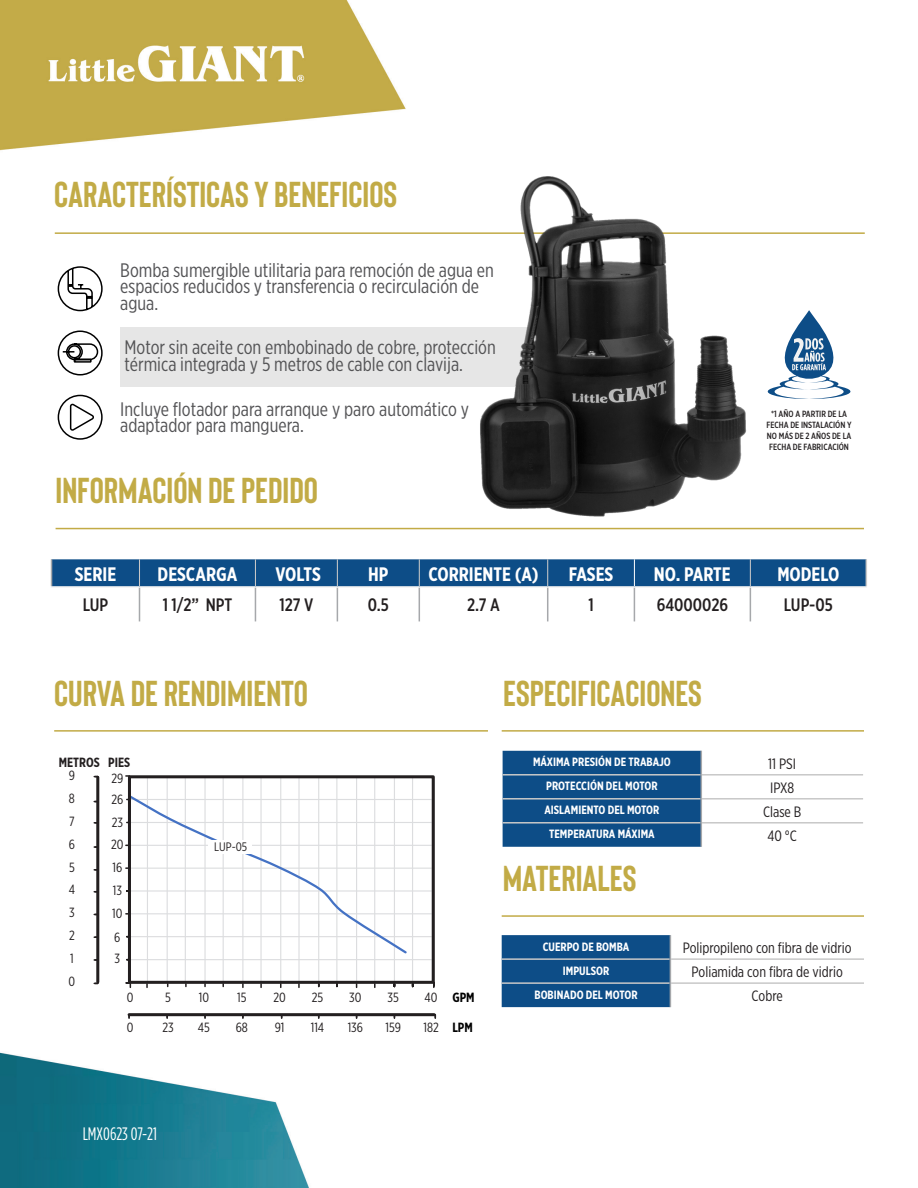
<style>
.page{position:relative;width:918px;height:1188px;background:#fff}
.page>*{position:absolute;margin:0;border:0;box-sizing:border-box;transform-origin:0 0}
.t1{font:700 36px "Bison";color:#c2ab46}
.Copy{font:19.5px/16.5px "Gotham X Narrow";color:#535355}
.t2{font:700 19.5px "Gotham X Narrow";color:#fff}
.Table_Body{font:500 18px "Gotham X Narrow";color:#231f20}
.t3{font:18px "Gotham Condensed";color:#fff}
.t4{font:15px "Gotham X Narrow";color:#231f20}
.t5{font:13.35px "Gotham X Narrow";color:#231f20}
.t6{font:700 13.35px "Gotham X Narrow";color:#231f20}
.t7{font:700 13.35px "Gotham X Narrow";color:#000}
.t8{font:12.3px "Gotham X Narrow";color:#231f20}
.t9{font:700 12px "Gotham X Narrow";color:#fff}
.t10{font:500 9px "Gotham X Narrow";color:#231f20}
</style>
<div class="page">
<img style="left:0;top:0;width:702px;height:1188px">
<div style="left:120px;top:327px;width:435px;height:60px;background:#e6e6e6"></div>
<hr style="left:55px;top:232px;width:810px;height:2px;background:#c2ab46">
<hr style="left:56px;top:528px;width:808px;height:1px;background:#c2ab46">
<hr style="left:51px;top:586px;width:89px;height:2px;background:#f2f2f2">
<hr style="left:140px;top:586px;width:115px;height:2px;background:#f2f2f2">
<hr style="left:337px;top:586px;width:82px;height:2px;background:#f2f2f2">
<hr style="left:255px;top:586px;width:82px;height:2px;background:#f2f2f2">
<hr style="left:139px;top:588px;width:1px;height:33px;background:#a6a8ab">
<hr style="left:337px;top:588px;width:1px;height:33px;background:#a6a8ab">
<hr style="left:255px;top:588px;width:1px;height:33px;background:#a6a8ab">
<svg style="left:51px;top:559px;width:317px;height:28px"></svg>
<hr style="left:54px;top:730px;width:434px;height:2px;background:#c2ab46">
<hr style="left:502px;top:730px;width:362px;height:2px;background:#c2ab46">
<hr style="left:702px;top:774px;width:161px;height:2px;background:#c8c8c8">
<hr style="left:702px;top:798px;width:161px;height:2px;background:#c8c8c8">
<hr style="left:702px;top:822px;width:161px;height:2px;background:#c8c8c8">
<svg style="left:503px;top:751px;width:199px;height:96px"></svg>
<hr style="left:502px;top:915px;width:362px;height:2px;background:#c2ab46">
<hr style="left:671px;top:958px;width:193px;height:2px;background:#c8c8c8">
<hr style="left:671px;top:982px;width:193px;height:2px;background:#c8c8c8">
<svg style="left:502px;top:935px;width:169px;height:72px"></svg>
<svg style="left:57px;top:330px;width:46px;height:46px"></svg>
<hr style="left:96px;top:777px;width:3px;height:205px;background:#231f20">
<hr style="left:129px;top:1013px;width:305px;height:3px;background:#231f20">
<svg style="left:126px;top:774px;width:310px;height:211px"></svg>
<div style="left:208px;top:840px;width:44px;height:14px;background:#fff"></div>
<img style="left:368px;top:125px;width:499px;height:501px">
<svg style="left:57px;top:266px;width:46px;height:46px"></svg>
<svg style="left:57px;top:394px;width:46px;height:46px"></svg>
<p class="t1" style="left:54px;top:172px;width:345px">CARACTERÍSTICAS Y BENEFICIOS</p>
<p class="Copy" style="left:120px;top:262px;width:375px">Bomba sumergible utilitaria para remoción de agua en espacios reducidos y transferencia o recirculación de agua.</p>
<p class="Copy" style="left:124px;top:339px;width:373px">Motor sin aceite con embobinado de cobre, protección térmica integrada y 5 metros de cable con clavija.</p>
<p class="Copy" style="left:120px;top:401px;width:350px">Incluye flotador para arranque y paro automático y adaptador para manguera.</p>
<p class="t1" style="left:56px;top:468px;width:264px">INFORMACIÓN DE PEDIDO</p>
<p class="t10" style="left:771px;top:409px;width:77px">*1 AÑO A PARTIR DE LA</p>
<p class="t10" style="left:767px;top:419px;width:86px">FECHA DE INSTALACIÓN Y</p>
<p class="t10" style="left:767px;top:430px;width:86px">NO MÁS DE 2 AÑOS DE LA</p>
<p class="t10" style="left:769px;top:441px;width:81px">FECHA DE FABRICACIÓN</p>
<p class="t2" style="left:75px;top:562px;width:43px">SERIE</p>
<p class="t2" style="left:158px;top:562px;width:81px">DESCARGA</p>
<p class="t2" style="left:276px;top:562px;width:47px">VOLTS</p>
<p class="t2" style="left:368px;top:562px;width:22px">HP</p>
<p class="t2" style="left:428px;top:562px;width:112px">CORRIENTE (A)</p>
<p class="t2" style="left:569px;top:562px;width:46px">FASES</p>
<p class="t2" style="left:654px;top:562px;width:78px">NO. PARTE</p>
<p class="t2" style="left:777px;top:562px;width:64px">MODELO</p>
<p class="Table_Body" style="left:83px;top:594px;width:27px">LUP</p>
<p class="Table_Body" style="left:163px;top:594px;width:71px">1 1/2” NPT</p>
<p class="Table_Body" style="left:279px;top:594px;width:35px">127 V</p>
<p class="Table_Body" style="left:368px;top:594px;width:23px">0.5</p>
<p class="Table_Body" style="left:467px;top:594px;width:34px">2.7 A</p>
<p class="Table_Body" style="left:588px;top:594px;width:7px">1</p>
<p class="Table_Body" style="left:657px;top:594px;width:73px">64000026</p>
<p class="Table_Body" style="left:784px;top:594px;width:51px">LUP-05</p>
<p class="t1" style="left:54px;top:671px;width:255px">CURVA DE RENDIMIENTO</p>
<p class="t1" style="left:503px;top:671px;width:200px">ESPECIFICACIONES</p>
<p class="t6" style="left:59px;top:754px;width:73px">METROS PIES</p>
<p class="t5" style="left:69px;top:767px;width:8px">9</p>
<p class="t5" style="left:111px;top:770px;width:13px">29</p>
<p class="t5" style="left:69px;top:790px;width:7px">8</p>
<p class="t5" style="left:111px;top:791px;width:13px">26</p>
<p class="t5" style="left:69px;top:813px;width:7px">7</p>
<p class="t5" style="left:112px;top:814px;width:13px">23</p>
<p class="t5" style="left:69px;top:836px;width:8px">6</p>
<p class="t5" style="left:111px;top:837px;width:14px">20</p>
<p class="t5" style="left:69px;top:859px;width:7px">5</p>
<p class="t5" style="left:113px;top:860px;width:11px">16</p>
<p class="t5" style="left:69px;top:882px;width:8px">4</p>
<p class="t5" style="left:113px;top:882px;width:11px">13</p>
<p class="t5" style="left:69px;top:905px;width:7px">3</p>
<p class="t5" style="left:112px;top:905px;width:12px">10</p>
<p class="t5" style="left:69px;top:927px;width:7px">2</p>
<p class="t5" style="left:114px;top:929px;width:8px">6</p>
<p class="t5" style="left:70px;top:950px;width:5px">1</p>
<p class="t5" style="left:115px;top:950px;width:7px">3</p>
<p class="t5" style="left:69px;top:973px;width:8px">0</p>
<p class="t8" style="left:214px;top:839px;width:34px">LUP-05</p>
<p class="t5" style="left:127px;top:989px;width:8px">0</p>
<p class="t5" style="left:165px;top:989px;width:7px">5</p>
<p class="t5" style="left:199px;top:989px;width:12px">10</p>
<p class="t5" style="left:237px;top:989px;width:11px">15</p>
<p class="t5" style="left:273px;top:989px;width:14px">20</p>
<p class="t5" style="left:312px;top:989px;width:13px">25</p>
<p class="t5" style="left:349px;top:989px;width:14px">30</p>
<p class="t5" style="left:388px;top:989px;width:13px">35</p>
<p class="t5" style="left:425px;top:989px;width:14px">40</p>
<p class="t5" style="left:127px;top:1019px;width:8px">0</p>
<p class="t5" style="left:162px;top:1019px;width:13px">23</p>
<p class="t5" style="left:198px;top:1019px;width:14px">45</p>
<p class="t5" style="left:236px;top:1019px;width:14px">68</p>
<p class="t5" style="left:275px;top:1019px;width:11px">91</p>
<p class="t5" style="left:311px;top:1019px;width:15px">114</p>
<p class="t5" style="left:348px;top:1019px;width:17px">136</p>
<p class="t5" style="left:385px;top:1019px;width:17px">159</p>
<p class="t5" style="left:423px;top:1019px;width:17px">182</p>
<p class="t7" style="left:452px;top:989px;width:24px">GPM</p>
<p class="t7" style="left:452px;top:1019px;width:22px">LPM</p>
<p class="t9" style="left:533px;top:755px;width:139px">MÁXIMA PRESIÓN DE TRABAJO</p>
<p class="t4" style="left:768px;top:755px;width:30px">11 PSI</p>
<p class="t9" style="left:546px;top:779px;width:113px">PROTECCIÓN DEL MOTOR</p>
<p class="t4" style="left:770px;top:779px;width:26px">IPX8</p>
<p class="t9" style="left:544px;top:803px;width:117px">AISLAMIENTO DEL MOTOR</p>
<p class="t4" style="left:763px;top:803px;width:40px">Clase B</p>
<p class="t9" style="left:549px;top:827px;width:107px">TEMPERATURA MÁXIMA</p>
<p class="t4" style="left:767px;top:827px;width:31px">40 °C</p>
<p class="t1" style="left:503px;top:856px;width:135px">MATERIALES</p>
<p class="t9" style="left:543px;top:939px;width:88px">CUERPO DE BOMBA</p>
<p class="t4" style="left:683px;top:939px;width:170px">Polipropileno con fibra de vidrio</p>
<p class="t9" style="left:563px;top:963px;width:48px">IMPULSOR</p>
<p class="t4" style="left:692px;top:963px;width:153px">Poliamida con fibra de vidrio</p>
<p class="t9" style="left:535px;top:987px;width:105px">BOBINADO DEL MOTOR</p>
<p class="t4" style="left:752px;top:987px;width:33px">Cobre</p>
<p class="t3" style="left:83px;top:1124px;width:76px">LMX0623 07-21</p>
</div>
